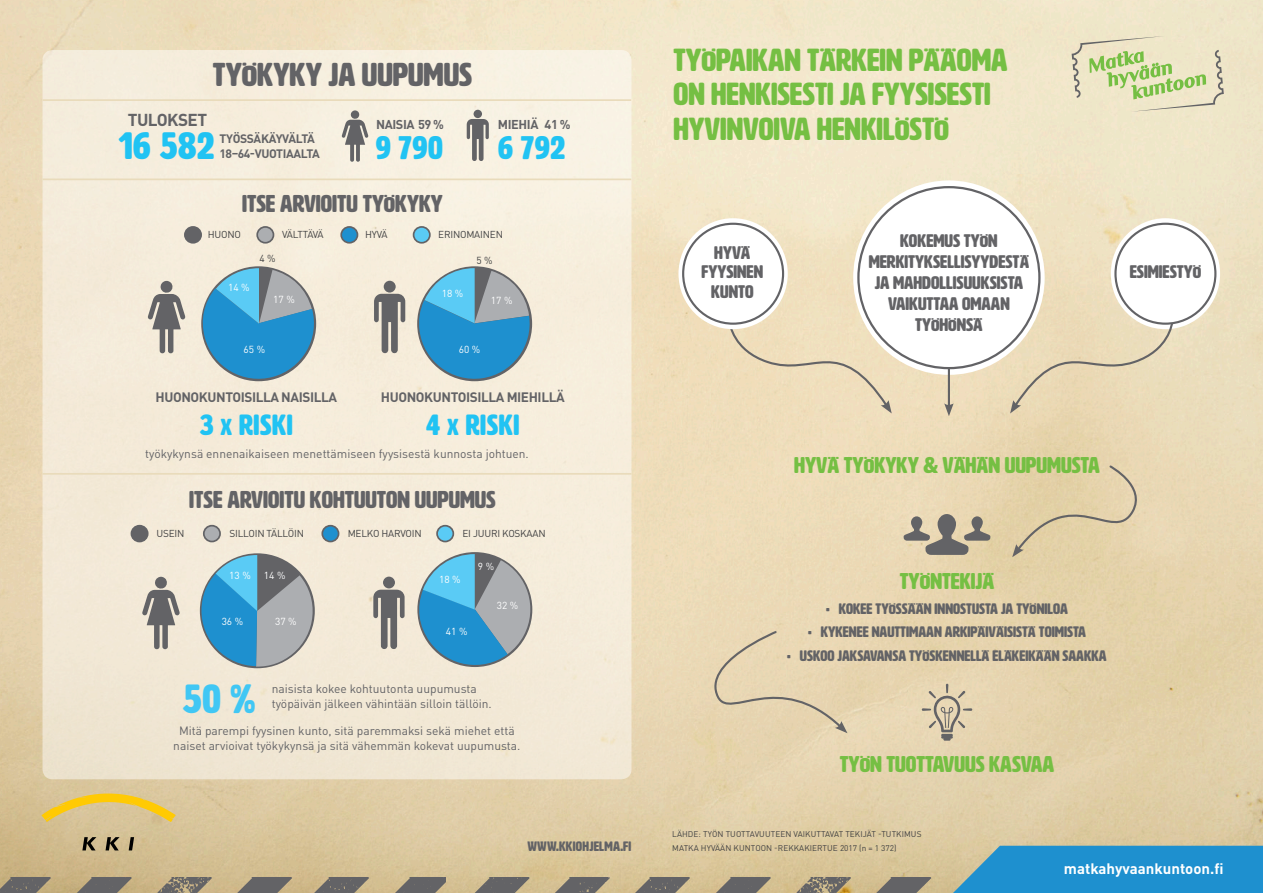
<style>
.page{position:relative;width:1263px;height:893px;background:#fff}
.page>*{position:absolute;margin:0;border:0;box-sizing:border-box;transform-origin:0 0}
.Leipäteksti{font:40.2px "HWT Artz";color:#41c7f4}
.Leipäteksti-2{font:37.65px "HWT Artz";color:#21c3f3}
.Leipäteksti-3{font:32.7px "HWT Artz";color:#636366}
.Leipäteksti-4{font:32.25px "HWT Artz";letter-spacing:.02em;color:#21c3f3}
.Leipäteksti-5{font:31.5px/34.5px "HWT Artz";color:#75bf43}
.Leipäteksti-6{font:28.8px "HWT Artz";letter-spacing:.02em;color:#21c3f3}
.Leipäteksti-7{font:24px "HWT Artz";color:#636366}
._7_steppiä_otsikko{font:22.5px "HWT Artz";color:#75bf43}
._7_steppiä_otsikko-2{font:18px/21px "HWT Artz";color:#636366;text-align:center}
.Leipäteksti-8{font:18px "HWT Artz";color:#636366}
.Leipäteksti-9{font:700 17.1px "DINOT";letter-spacing:-.03em;color:#636366}
.t1{font:15px "HWT Artz";color:#636366}
.t2{font:700 15px "DINOT";color:#fff}
.Leipäteksti-10{font:700 13.5px "DINOT";letter-spacing:-.03em;color:#636366}
._7_steppiä_otsikko-3{font:13.5px "HWT Artz";letter-spacing:.02em;color:#636366}
.Leipäteksti-11{font:700 12.75px "DINOT";letter-spacing:-.03em;color:#636366}
.Leipäteksti-12{font:700 12.15px "DINOT";letter-spacing:-.03em;color:#636366}
.Leipäteksti-13{font:12px/15px "DINOT";color:#636366}
.Leipäteksti-14{font:10.05px "DINOT";color:#fff}
.Leipäteksti-15{font:10.05px "DINOT";color:#404041}
.Leipäteksti-16{font:9.9px "DINOT";letter-spacing:-.02em;color:#404041}
.Leipäteksti-17{font:9.9px "DINOT";letter-spacing:-.07em;color:#404041}
.Leipäteksti-18{font:8.25px/13.4px "DINOT";letter-spacing:.01em;color:#404041}
.s1{font-size:22.8px}
</style>
<div class="page">
<img style="left:0;top:0;width:1263px;height:837px">
<svg style="left:904px;top:514px;width:86px;height:41px;background:#ada390"></svg>
<div style="left:728px;top:321px;width:164px;height:92px;background:#efddbd"></div>
<div style="left:678px;top:218px;width:110px;height:111px;background:#fff;border-radius:50%"></div>
<div style="left:682px;top:223px;width:102px;height:102px;border:2px solid #636366;border-radius:50%"></div>
<div style="left:1111px;top:218px;width:109px;height:111px;background:#fff;border-radius:50%"></div>
<div style="left:1114px;top:223px;width:102px;height:102px;border:2px solid #636366;border-radius:50%"></div>
<div style="left:853px;top:180px;width:192px;height:195px;background:#fff;border-radius:50%"></div>
<hr style="left:948px;top:368px;width:2px;height:39px;background:#636366">
<svg style="left:944px;top:403px;width:10px;height:13px"></svg>
<svg style="left:1012px;top:464px;width:135px;height:93px;background:#dfcea6"></svg>
<svg style="left:701px;top:630px;width:146px;height:103px;background:#e3d2af"></svg>
<svg style="left:1010px;top:321px;width:164px;height:92px;background:#e6d7b7"></svg>
<svg style="left:921px;top:683px;width:52px;height:58px;background:#d1c3a6"></svg>
<div style="left:43px;top:50px;width:588px;height:729px;background:#f5eddb;border-radius:10px"></div>
<div style="left:185px;top:227px;width:16px;height:16px;background:#636366;border-radius:50%"></div>
<div style="left:184px;top:226px;width:18px;height:18px;border:2px solid #636366;border-radius:50%"></div>
<div style="left:257px;top:227px;width:16px;height:16px;background:#acaeb1;border-radius:50%"></div>
<div style="left:256px;top:226px;width:18px;height:18px;border:2px solid #636366;border-radius:50%"></div>
<div style="left:341px;top:227px;width:16px;height:16px;background:#1e90cf;border-radius:50%"></div>
<div style="left:340px;top:226px;width:18px;height:18px;border:2px solid #636366;border-radius:50%"></div>
<div style="left:414px;top:227px;width:16px;height:16px;background:#5acbf5;border-radius:50%"></div>
<div style="left:413px;top:226px;width:18px;height:18px;border:2px solid #636366;border-radius:50%"></div>
<div style="left:131px;top:526px;width:17px;height:15px;background:#636366;border-radius:50%"></div>
<div style="left:131px;top:525px;width:18px;height:17px;border:2px solid #636366;border-radius:50%"></div>
<div style="left:204px;top:526px;width:16px;height:15px;background:#acaeb1;border-radius:50%"></div>
<div style="left:203px;top:525px;width:18px;height:17px;border:2px solid #636366;border-radius:50%"></div>
<div style="left:322px;top:526px;width:17px;height:15px;background:#1e90cf;border-radius:50%"></div>
<div style="left:321px;top:525px;width:18px;height:17px;border:2px solid #636366;border-radius:50%"></div>
<div style="left:437px;top:526px;width:16px;height:15px;background:#5acbf5;border-radius:50%"></div>
<div style="left:436px;top:525px;width:18px;height:17px;border:2px solid #636366;border-radius:50%"></div>
<svg style="left:467px;top:119px;width:22px;height:42px"></svg>
<div style="left:473px;top:110px;width:9px;height:8px;background:#636366;border-radius:50%"></div>
<svg style="left:342px;top:110px;width:26px;height:52px"></svg>
<svg style="left:418px;top:268px;width:115px;height:114px"></svg>
<svg style="left:201px;top:268px;width:116px;height:114px"></svg>
<svg style="left:374px;top:294px;width:31px;height:60px"></svg>
<div style="left:384px;top:281px;width:12px;height:12px;background:#636366;border-radius:50%"></div>
<svg style="left:148px;top:281px;width:37px;height:73px"></svg>
<svg style="left:42px;top:793px;width:134px;height:29px;background:#e3c56c"></svg>
<hr style="left:43px;top:99px;width:588px;height:2px;background:#e9dbbb">
<hr style="left:43px;top:179px;width:588px;height:1px;background:#e9dbbb">
<hr style="left:43px;top:473px;width:588px;height:2px;background:#e9dbbb">
<svg style="left:417px;top:554px;width:116px;height:113px"></svg>
<svg style="left:201px;top:555px;width:114px;height:112px"></svg>
<svg style="left:373px;top:590px;width:32px;height:59px"></svg>
<div style="left:383px;top:577px;width:12px;height:11px;background:#636366;border-radius:50%"></div>
<svg style="left:142px;top:577px;width:38px;height:73px"></svg>
<svg style="left:1071px;top:36px;width:153px;height:76px;background:#dbdcb4"></svg>
<svg style="left:0;top:837px;width:1263px;height:56px;background:#a6ae9b"></svg>
<p class="Leipäteksti-3" style="left:213px;top:57px;width:261px">TYÖKYKY JA UUPUMUS</p>
<p class="Leipäteksti-9" style="left:128px;top:108px;width:81px">TULOKSET</p>
<p class="Leipäteksti-12" style="left:220px;top:131px;width:97px">TYÖSSÄKÄYVÄLTÄ</p>
<p class="Leipäteksti-2" style="left:119px;top:126px;width:97px">16 582</p>
<p class="Leipäteksti-12" style="left:219px;top:146px;width:102px">18–64-VUOTIAALTA</p>
<p class="Leipäteksti-11" style="left:376px;top:116px;width:69px">NAISIA 59 %</p>
<p class="Leipäteksti-4" style="left:376px;top:131px;width:69px">9 790</p>
<p class="Leipäteksti-7" style="left:242px;top:191px;width:202px">ITSE ARVIOITU TYÖKYKY</p>
<p class="Leipäteksti-11" style="left:498px;top:116px;width:42px">MIEHIÄ</p>
<p class="Leipäteksti-11" style="left:545px;top:116px;width:28px">41 %</p>
<p class="Leipäteksti-4" style="left:498px;top:131px;width:69px">6 792</p>
<p class="Leipäteksti-16" style="left:208px;top:228px;width:35px">HUONO</p>
<p class="Leipäteksti-17" style="left:282px;top:228px;width:43px">VÄLTTÄVÄ</p>
<p class="Leipäteksti-16" style="left:365px;top:228px;width:24px">HYVÄ</p>
<p class="Leipäteksti-16" style="left:438px;top:228px;width:66px">ERINOMAINEN</p>
<p class="Leipäteksti-14" style="left:228px;top:282px;width:23px">14 %</p>
<p class="Leipäteksti-15" style="left:259px;top:253px;width:18px">4 %</p>
<p class="Leipäteksti-14" style="left:273px;top:294px;width:23px">17 %</p>
<p class="Leipäteksti-14" style="left:442px;top:287px;width:23px">18 %</p>
<p class="Leipäteksti-15" style="left:476px;top:254px;width:18px">5 %</p>
<p class="Leipäteksti-14" style="left:491px;top:294px;width:23px">17 %</p>
<p class="Leipäteksti-14" style="left:244px;top:343px;width:23px">65 %</p>
<p class="Leipäteksti-14" style="left:459px;top:343px;width:23px">60 %</p>
<p class="Leipäteksti-10" style="left:381px;top:388px;width:185px">HUONOKUNTOISILLA MIEHILLÄ</p>
<p class="Leipäteksti-6" style="left:426px;top:410px;width:95px">4 <span class="s1">X</span> RISKI</p>
<p class="Leipäteksti-13" style="left:145px;top:446px;width:385px">työkykynsä ennenaikaiseen menettämiseen fyysisestä kunnosta johtuen.</p>
<p class="Leipäteksti-10" style="left:156px;top:389px;width:183px">HUONOKUNTOISILLA NAISILLA</p>
<p class="Leipäteksti-6" style="left:200px;top:410px;width:95px">3 <span class="s1">X</span> RISKI</p>
<p class="Leipäteksti-7" style="left:189px;top:487px;width:308px">ITSE ARVIOITU KOHTUUTON UUPUMUS</p>
<p class="Leipäteksti-16" style="left:157px;top:527px;width:29px">USEIN</p>
<p class="Leipäteksti-16" style="left:229px;top:527px;width:76px">SILLOIN TÄLLÖIN</p>
<p class="Leipäteksti-16" style="left:348px;top:527px;width:76px">MELKO HARVOIN</p>
<p class="Leipäteksti-16" style="left:462px;top:527px;width:85px">EI JUURI KOSKAAN</p>
<p class="Leipäteksti-14" style="left:229px;top:569px;width:23px">13 %</p>
<p class="Leipäteksti-14" style="left:264px;top:569px;width:23px">14 %</p>
<p class="Leipäteksti-14" style="left:222px;top:615px;width:23px">36 %</p>
<p class="Leipäteksti-14" style="left:275px;top:615px;width:23px">37 %</p>
<p class="Leipäteksti-14" style="left:439px;top:573px;width:23px">18 %</p>
<p class="Leipäteksti-14" style="left:446px;top:625px;width:23px">41 %</p>
<p class="Leipäteksti-14" style="left:478px;top:560px;width:18px">9 %</p>
<p class="Leipäteksti-14" style="left:497px;top:599px;width:23px">32 %</p>
<p class="Leipäteksti" style="left:183px;top:677px;width:74px">50 %</p>
<p class="Leipäteksti-13" style="left:272px;top:681px;width:222px">naisista kokee kohtuutonta uupumusta työpäivän jälkeen vähintään silloin tällöin.</p>
<p class="Leipäteksti-13" style="left:173px;top:723px;width:349px;text-align:center">Mitä parempi fyysinen kunto, sitä paremmaksi sekä miehet että naiset arvioivat työkykynsä ja sitä vähemmän kokevat uupumusta.</p>
<p class="_7_steppiä_otsikko-3" style="left:527px;top:839px;width:105px">WWW.KKIOHJELMA.FI</p>
<p class="Leipäteksti-5" style="left:673px;top:43px;width:336px">TYÖPAIKAN TÄRKEIN PÄÄOMA<br>ON HENKISESTI JA FYYSISESTI<br>HYVINVOIVA HENKILÖSTÖ</p>
<p class="Leipäteksti-8" style="left:714px;top:243px;width:38px">HYVÄ</p>
<p class="Leipäteksti-8" style="left:702px;top:263px;width:63px">FYYSINEN</p>
<p class="Leipäteksti-8" style="left:711px;top:282px;width:44px">KUNTO</p>
<p class="_7_steppiä_otsikko-2" style="left:869px;top:231px;width:162px">KOKEMUS TYÖN<br>MERKITYKSELLISYYDESTÄ<br>JA MAHDOLLISUUKSISTA<br>VAIKUTTAA OMAAN<br>TYÖHÖNSÄ</p>
<p class="Leipäteksti-8" style="left:1130px;top:262px;width:73px">ESIMIESTYÖ</p>
<p class="_7_steppiä_otsikko" style="left:794px;top:453px;width:307px">HYVÄ TYÖKYKY &amp; VÄHÄN UUPUMUSTA</p>
<p class="_7_steppiä_otsikko" style="left:900px;top:569px;width:96px">TYÖNTEKIJÄ</p>
<p class="t1" style="left:826px;top:601px;width:243px">• KOKEE TYÖSSÄÄN INNOSTUSTA JA TYÖNILOA</p>
<p class="t1" style="left:808px;top:624px;width:279px">• KYKENEE NAUTTIMAAN ARKIPÄIVÄISISTÄ TOIMISTA</p>
<p class="t1" style="left:787px;top:648px;width:321px">• USKOO JAKSAVANSA TYÖSKENNELLÄ ELÄKEIKÄÄN SAAKKA</p>
<p class="_7_steppiä_otsikko" style="left:840px;top:752px;width:216px">TYÖN TUOTTAVUUS KASVAA</p>
<p class="Leipäteksti-18" style="left:672px;top:827px;width:251px">LÄHDE: TYÖN TUOTTAVUUTEEN VAIKUTTAVAT TEKIJÄT -TUTKIMUS<br>MATKA HYVÄÄN KUNTOON -REKKAKIERTUE 2017 (n = 1 372)</p>
<p class="t2" style="left:1064px;top:859px;width:161px">matkahyvaankuntoon.fi</p>
</div>
